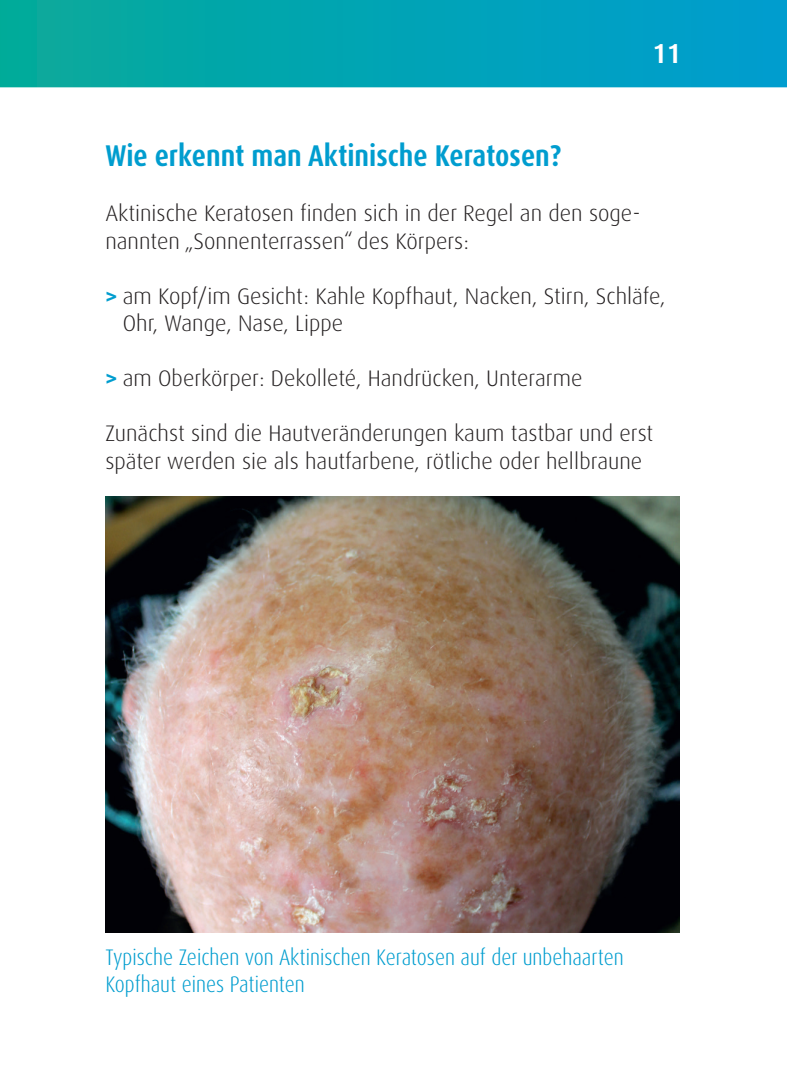
<style>
.page{position:relative;width:787px;height:1092px;background:#fff}
.page>*{position:absolute;margin:0;border:0;box-sizing:border-box;transform-origin:0 0}
.t1{font:700 condensed 30px "Dax OT";color:#009dcf}
.t2{font:700 condensed 27.5px "Dax OT";color:#fff}
.t3{font:300 22.5px/27.5px "Dax OT";color:#231f20}
.t4{font:300 condensed 22.5px/27.5px "Dax OT";color:#009dcf}
.s1{font-weight:700;color:#009dcf}
</style>
<div class="page">
<div style="left:0;top:0;width:787px;height:87px;background:linear-gradient(to right,#05aa9a,#009dd0)"></div>
<img style="left:105px;top:496px;width:574px;height:436px">
<p class="t2" style="left:653px;top:36px;width:29px">11</p>
<h1 class="t1" style="left:105px;top:137px;width:458px">Wie erkennt man Aktinische Keratosen?</h1>
<p class="t3" style="left:105px;top:200px;width:536px">Aktinische Keratosen finden sich in der Regel an den soge&shy;nannten „Sonnenterrassen“ des Körpers:</p>
<p class="t3" style="left:123px;top:282px;width:544px;text-indent:-17px"><span class="s1">&gt;</span> am Kopf/im Gesicht: Kahle Kopfhaut, Nacken, Stirn, Schläfe,<br>Ohr, Wange, Nase, Lippe</p>
<p class="t3" style="left:105px;top:365px;width:478px"><span class="s1">&gt;</span> am Oberkörper: Dekolleté, Handrücken, Unterarme</p>
<p class="t3" style="left:105px;top:420px;width:549px">Zunächst sind die Hautveränderungen kaum tastbar und erst später werden sie als hautfarbene, rötliche oder hellbraune</p>
<p class="t4" style="left:105px;top:943px;width:520px">Typische Zeichen von Aktinischen Keratosen auf der unbehaarten<br>Kopfhaut eines Patienten</p>
</div>
